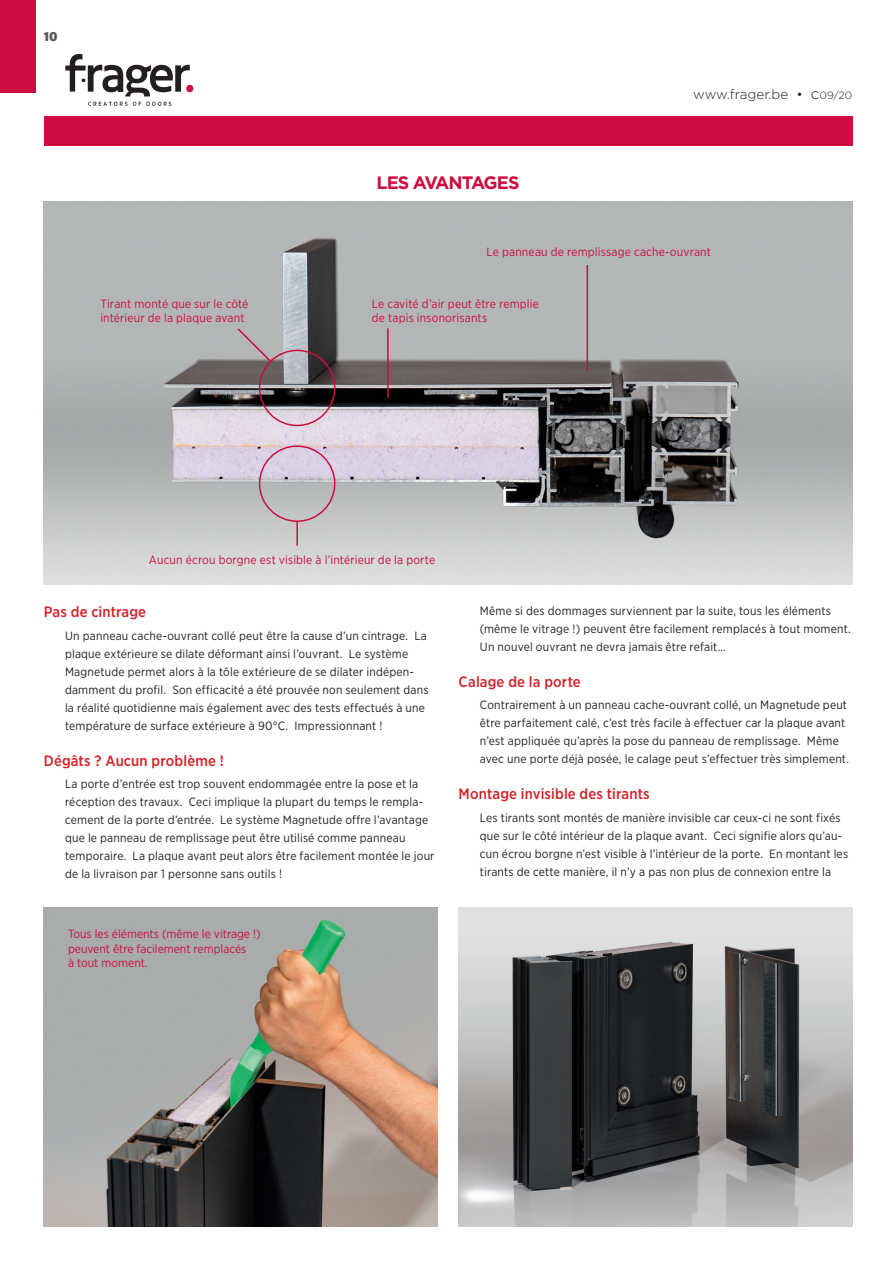
<style>
.page{position:relative;width:896px;height:1266px;background:#fff}
.page>*{position:absolute;margin:0;border:0;box-sizing:border-box;transform-origin:0 0}
.t1{font:700 18px "Gotham";letter-spacing:-.05em;color:#cd0d40}
.t2{font:500 15px "Gotham Narrow";letter-spacing:.01em;color:#d1232a}
.t3{font:300 13.5px "Gotham";color:#231f20}
.t4{font:900 13.5px "Acumin Pro";color:#57585a}
.t5{font:12px/18px "Gotham Narrow";letter-spacing:.015em;color:#231f20}
.t6{font:12px/14.4px "Gotham Narrow";letter-spacing:.01em;color:#cd0d40}
.s1{font-size:15px}
.s2{font-size:10.5px}
</style>
<div class="page">
<div style="left:44px;top:116px;width:808px;height:30px;background:#cd0d40"></div>
<div style="left:0;top:0;width:35px;height:93px;background:#cd0d40"></div>
<svg style="left:88px;top:102px;width:39px;height:4px"></svg>
<svg style="left:133px;top:102px;width:38px;height:4px"></svg>
<svg style="left:65px;top:54px;width:125px;height:42px"></svg>
<div style="left:186px;top:85px;width:7px;height:7px;background:#cc1041;border-radius:50%"></div>
<img style="left:458px;top:907px;width:394px;height:319px">
<img style="left:44px;top:201px;width:808px;height:383px">
<img style="left:43px;top:907px;width:395px;height:319px">
<div style="left:259px;top:349px;width:76px;height:77px;border:2px solid #cd0d40;border-radius:50%"></div>
<div style="left:259px;top:445px;width:76px;height:77px;border:2px solid #cd0d40;border-radius:50%"></div>
<hr style="left:586px;top:265px;width:2px;height:106px;background:#cd0d40">
<hr style="left:296px;top:522px;width:2px;height:23px;background:#cd0d40">
<hr style="left:387px;top:328px;width:1px;height:70px;background:#cd0d40">
<svg style="left:236px;top:327px;width:36px;height:36px"></svg>
<p class="t4" style="left:44px;top:27px;width:15px">10</p>
<p class="t6" style="left:100px;top:296px;width:149px">Tirant monté que sur le côté intérieur de la plaque avant</p>
<h1 class="t1" style="left:376px;top:171px;width:145px">LES AVANTAGES</h1>
<p class="t3" style="left:693px;top:86px;width:160px">www.frager.be • <span class="s1">c</span><span class="s2">09/20</span></p>
<p class="t6" style="left:486px;top:245px;width:226px">Le panneau de remplissage cache-ouvrant</p>
<p class="t6" style="left:372px;top:296px;width:168px">Le cavité d’air peut être remplie de tapis insonorisants</p>
<p class="t6" style="left:149px;top:552px;width:287px">Aucun écrou borgne est visible à l’intérieur de la porte</p>
<p class="t2" style="left:44px;top:602px;width:104px">Pas de cintrage</p>
<p class="t5" style="left:65px;top:626px;width:365px">Un panneau cache-ouvrant collé peut être la cause d’un cintrage. La plaque extérieure se dilate déformant ainsi l’ouvrant. Le système Magnetude permet alors à la tôle extérieure de se dilater indépen&shy;damment du profil. Son efficacité a été prouvée non seulement dans la réalité quotidienne mais également avec des tests effectués à une température de surface extérieure à 90°C. Impressionnant !</p>
<p class="t2" style="left:44px;top:750px;width:182px">Dégâts ? Aucun problème !</p>
<p class="t5" style="left:65px;top:774px;width:371px">La porte d’entrée est trop souvent endommagée entre la pose et la réception des travaux. Ceci implique la plupart du temps le rempla&shy;cement de la porte d’entrée. Le système Magnetude offre l’avantage que le panneau de remplissage peut être utilisé comme panneau temporaire. La plaque avant peut alors être facilement montée le jour de la livraison par 1 personne sans outils !</p>
<p class="t6" style="left:68px;top:926px;width:194px">Tous les éléments (même le vitrage !) peuvent être facilement remplacés<br>à tout moment.</p>
<p class="t5" style="left:480px;top:601px;width:372px">Même si des dommages surviennent par la suite, tous les éléments (même le vitrage !) peuvent être facilement remplacés à tout moment.<br>Un nouvel ouvrant ne devra jamais être refait…</p>
<p class="t2" style="left:458px;top:672px;width:124px">Calage de la porte</p>
<p class="t5" style="left:480px;top:695px;width:370px">Contrairement à un panneau cache-ouvrant collé, un Magnetude peut être parfaitement calé, c’est très facile à effectuer car la plaque avant n’est appliquée qu’après la pose du panneau de remplissage. Même avec une porte déjà posée, le calage peut s’effectuer très simplement.</p>
<p class="t2" style="left:458px;top:784px;width:193px">Montage invisible des tirants</p>
<p class="t5" style="left:480px;top:808px;width:370px">Les tirants sont montés de manière invisible car ceux-ci ne sont fixés que sur le côté intérieur de la plaque avant. Ceci signifie alors qu’au&shy;cun écrou borgne n’est visible à l’intérieur de la porte. En montant les tirants de cette manière, il n’y a pas non plus de connexion entre la</p>
</div>
